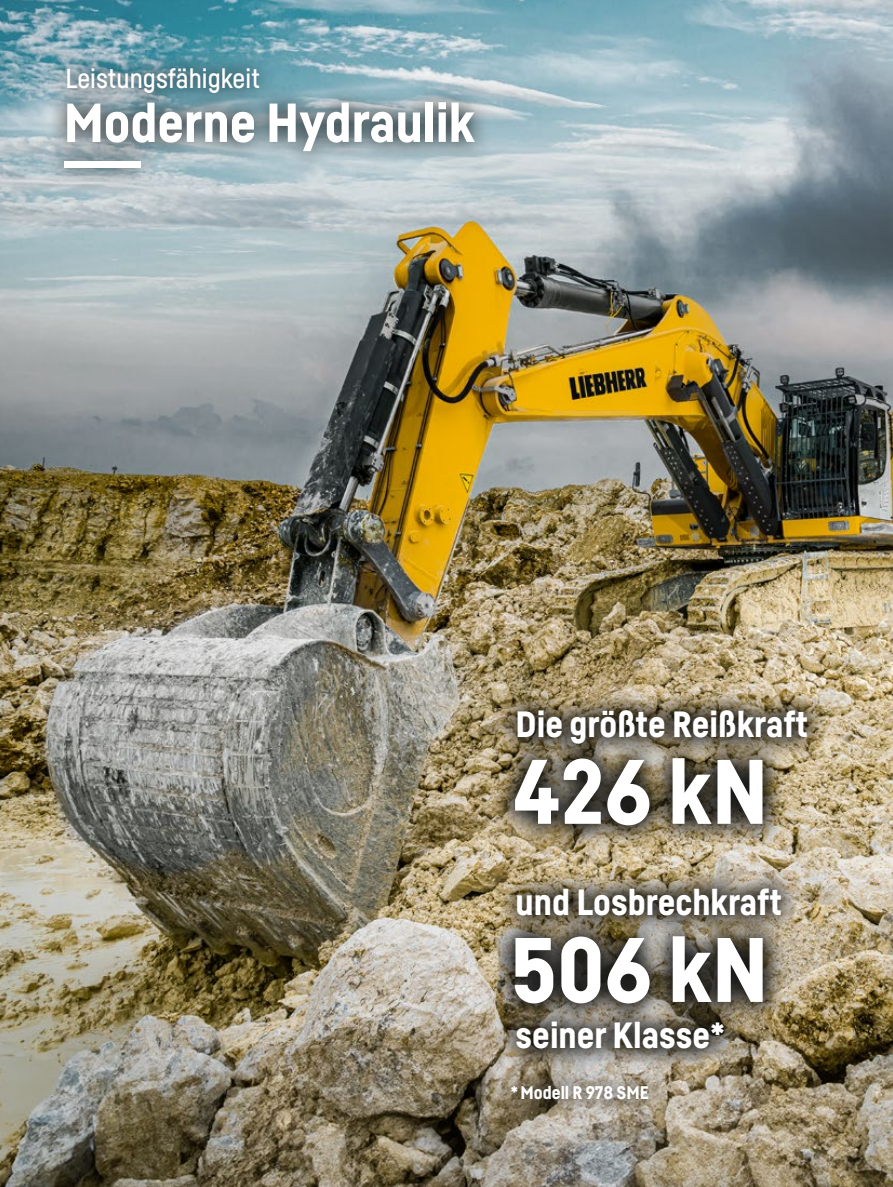
<style>
.page{position:relative;width:893px;height:1187px;background:#fff}
.page>*{position:absolute;margin:0;border:0;box-sizing:border-box;transform-origin:0 0}
.t1{font:900 90px "Liebherr Head";color:#fff}
.t2{font:900 54px "Liebherr Head";color:#fff}
.t3{font:900 36px "Liebherr Head";color:#fff}
.t4{font:27px "Liebherr Head";color:#fff}
.t5{font:900 18px "Liebherr Head";color:#fff}
</style>
<div class="page">
<img style="left:0;top:0;width:893px;height:1186px">
<svg style="left:45px;top:49px;width:447px;height:138px;background:#8ba4ac"></svg>
<svg style="left:493px;top:1080px;width:174px;height:38px;background:#908775"></svg>
<svg style="left:484px;top:680px;width:352px;height:175px;background:#bdac89"></svg>
<svg style="left:498px;top:691px;width:328px;height:71px;background:#746952"></svg>
<svg style="left:496px;top:739px;width:287px;height:105px;background:#625a49"></svg>
<img style="left:483px;top:859px;width:327px;height:221px">
<svg style="left:498px;top:869px;width:302px;height:64px;background:#7d735f"></svg>
<svg style="left:498px;top:1022px;width:244px;height:45px;background:#6e695e"></svg>
<svg style="left:496px;top:917px;width:287px;height:105px;background:#585347"></svg>
<p class="t4" style="left:65px;top:62px;width:196px">Leistungsfähigkeit</p>
<p class="t2" style="left:64px;top:89px;width:413px">Moderne Hydraulik</p>
<p class="t2" style="left:64px;top:143px;width:78px">---</p>
<p class="t3" style="left:516px;top:701px;width:294px">Die größte Reißkraft</p>
<p class="t1" style="left:513px;top:736px;width:257px">426 kN</p>
<p class="t3" style="left:516px;top:879px;width:268px">und Losbrechkraft</p>
<p class="t1" style="left:510px;top:914px;width:260px">506 kN</p>
<p class="t3" style="left:516px;top:1012px;width:212px">seiner Klasse*</p>
<p class="t5" style="left:510px;top:1080px;width:140px">* Modell R 978 SME</p>
</div>
